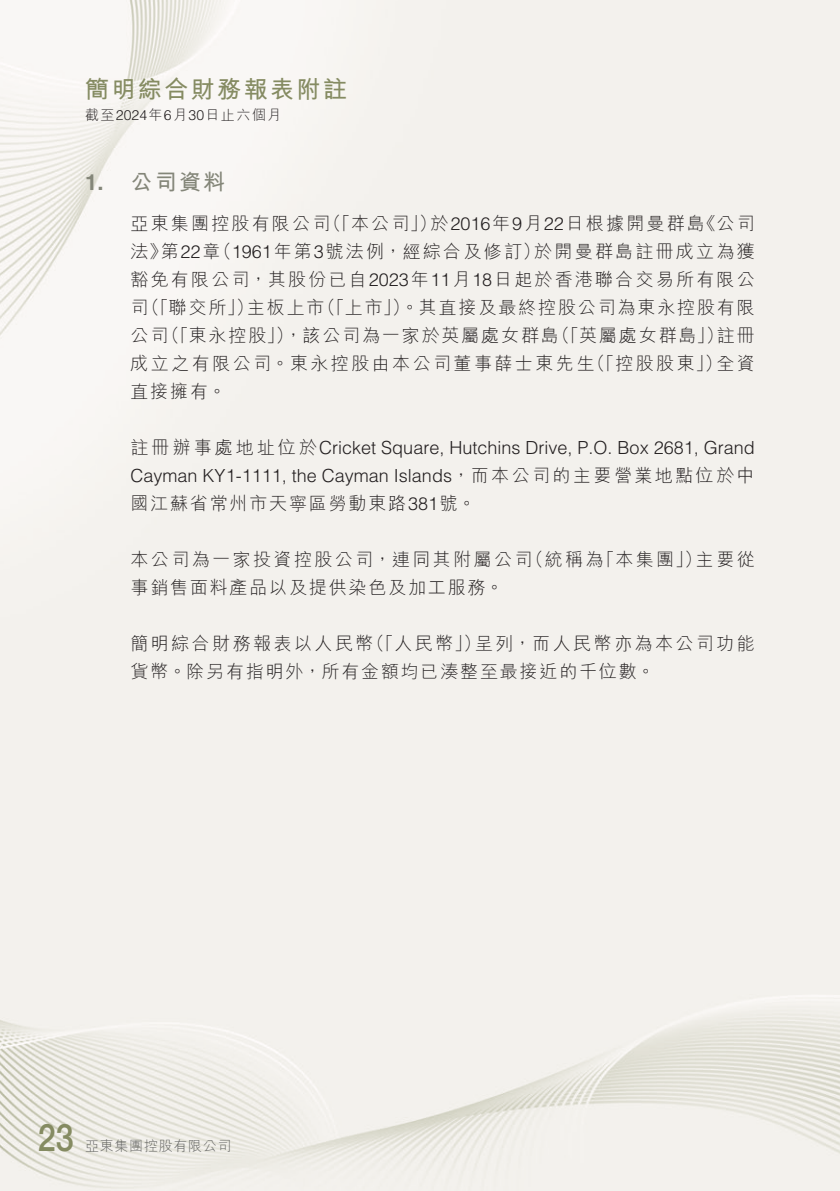
<style>
.page{position:relative;width:840px;height:1191px;background:#fff}
.page>*{position:absolute;margin:0;border:0;box-sizing:border-box;transform-origin:0 0}
.t1{font:500 38px "Helvetica Neue LT Std";color:#858b62;scale:.85 1}
.t2{font:700 24px "M Hei HK";letter-spacing:.1em;color:#858b62}
.t3{font:700 22px "M Hei HK";color:#848679}
.t4{font:700 22px "Helvetica LT Std";color:#848679}
.t5{font:300 18px/28px "M Hei HK";letter-spacing:.12em;color:#231f20}
.t6{font:300 18px/28px "Helvetica LT Std";color:#231f20}
.t7{font:300 18px/28px "M Hei HK";letter-spacing:.1em;color:#231f20}
.t8{font:300 14px "M Hei HK";letter-spacing:.1em;color:#231f20}
.t9{font:300 14px "M Hei HK";letter-spacing:.05em;color:#60615f}
.s1{font-family:"Helvetica LT Std"}
.s2{font-family:"M Hei HK"}
</style>
<div class="page">
<div style="left:0;top:0;width:839px;height:1191px;background:#f3f1ed"></div>
<h2 class="t2" style="left:85px;top:72px;width:263px">簡明綜合財務報表附註</h2>
<p class="t8" style="left:85px;top:108px;width:197px">截至<span class="s1">2024</span>年<span class="s1">6</span>月<span class="s1">30</span>日止六個月</p>
<p class="t4" style="left:85px;top:169px;width:20px">1.</p>
<p class="t3" style="left:130px;top:166px;width:96px">公司資料</p>
<p class="t5" style="left:323px;top:209px;width:115px">（「本公司」）</p>
<p class="t5" style="left:130px;top:209px;width:201px">亞東集團控股有限公司</p>
<p class="t5" style="left:430px;top:209px;width:276px">於<span class="s1">2016</span>年<span class="s1">9</span>月<span class="s1">22</span>日根據開曼群島</p>
<p class="t5" style="left:697px;top:209px;width:58px">《公司</p>
<p class="t5" style="left:214px;top:237px;width:328px">（<span class="s1">1961</span>年第<span class="s1">3</span>號法例，經綜合及修訂）</p>
<p class="t5" style="left:161px;top:237px;width:61px">第<span class="s1">22</span>章</p>
<p class="t5" style="left:534px;top:237px;width:222px">於開曼群島註冊成立為獲</p>
<p class="t5" style="left:130px;top:237px;width:38px">法》</p>
<p class="t5" style="left:130px;top:265px;width:625px">豁免有限公司，其股份已自<span class="s1">2023</span>年<span class="s1">11</span>月<span class="s1">18</span>日起於香港聯合交易所有限公</p>
<p class="t5" style="left:318px;top:293px;width:438px">（「上市」）。其直接及最終控股公司為東永控股有限</p>
<p class="t5" style="left:142px;top:293px;width:113px">（「聯交所」）</p>
<p class="t5" style="left:247px;top:293px;width:79px">主板上市</p>
<p class="t5" style="left:130px;top:293px;width:19px">司</p>
<p class="t5" style="left:161px;top:321px;width:133px">（「東永控股」）</p>
<p class="t5" style="left:130px;top:321px;width:39px">公司</p>
<p class="t5" style="left:552px;top:321px;width:173px">（「英屬處女群島」）</p>
<p class="t5" style="left:284px;top:321px;width:276px">，該公司為一家於英屬處女群島</p>
<p class="t5" style="left:716px;top:321px;width:39px">註冊</p>
<p class="t5" style="left:587px;top:349px;width:136px">（「控股股東」）</p>
<p class="t5" style="left:130px;top:349px;width:465px">成立之有限公司。東永控股由本公司董事薛士東先生直接擁有。</p>
<p class="t6" style="left:130px;top:433px;width:625px"><span class="s2">註冊辦事處地址位於</span>Cricket Square, Hutchins Drive P, O. . Box 2681, Grand<br>Cayman KY1-1111, the Cayman Islands<span class="s2">，而本公司的主要營業地點位於中</span></p>
<p class="t7" style="left:130px;top:489px;width:347px">國江蘇省常州市天寧區勞動東路<span class="s1">381</span>號。</p>
<p class="t5" style="left:695px;top:545px;width:60px">主要從</p>
<p class="t5" style="left:716px;top:349px;width:40px">全資</p>
<p class="t5" style="left:525px;top:545px;width:79px">（統稱為</p>
<p class="t5" style="left:596px;top:545px;width:107px">「本集團」）</p>
<p class="t5" style="left:130px;top:545px;width:403px">本公司為一家投資控股公司，連同其附屬公司事銷售面料產品以及提供染色及加工服務。</p>
<p class="t5" style="left:475px;top:629px;width:281px">呈列，而人民幣亦為本公司功能</p>
<p class="t5" style="left:366px;top:629px;width:116px">（「人民幣」）</p>
<p class="t7" style="left:130px;top:629px;width:525px">簡明綜合財務報表以人民幣<br>貨幣。除另有指明外，所有金額均已湊整至最接近的千位數。</p>
<h1 class="t1" style="left:38px;top:1115px;width:44px">23</h1>
<p class="t9" style="left:85px;top:1139px;width:148px">亞東集團控股有限公司</p>
</div>
